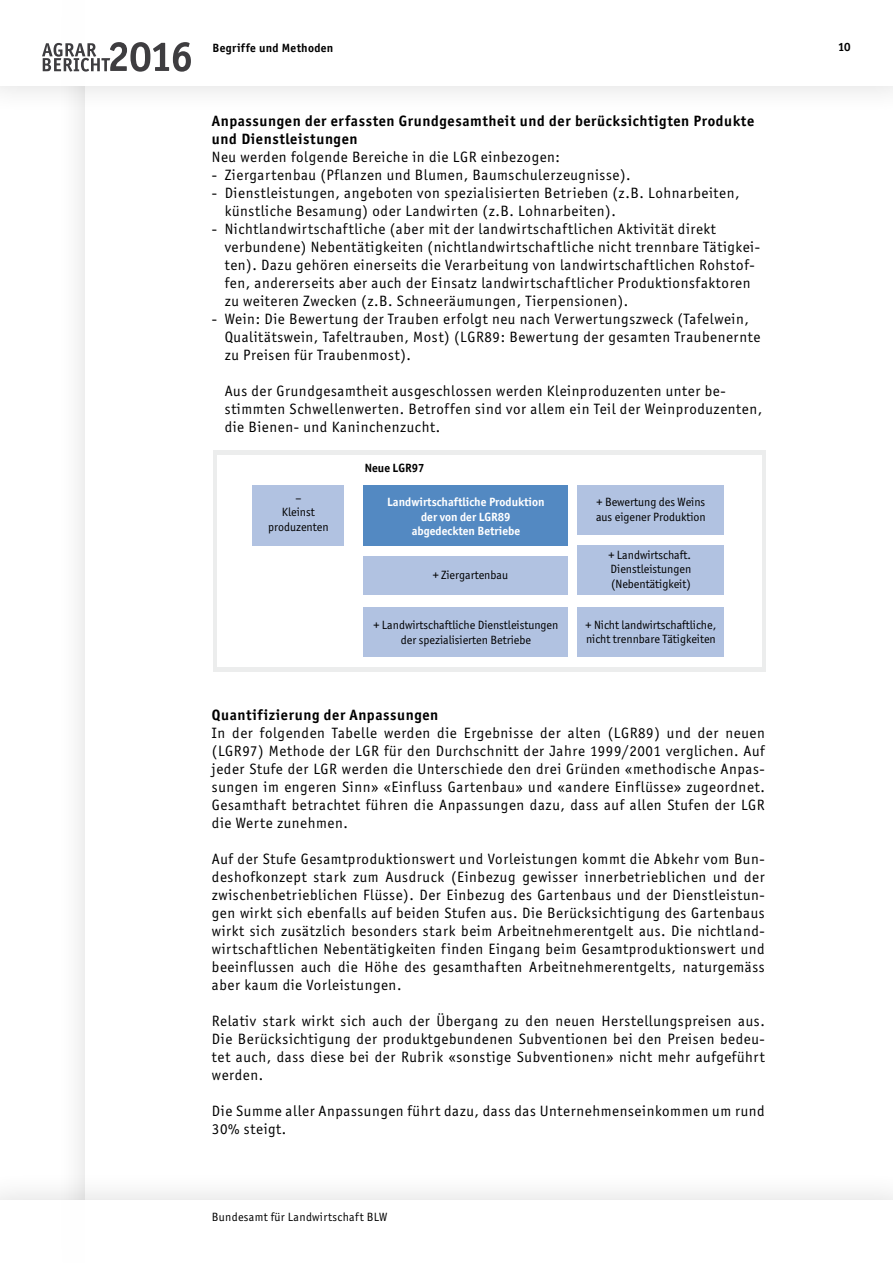
<style>
.page{position:relative;width:893px;height:1263px;background:#fff}
.page>*{position:absolute;margin:0;border:0;box-sizing:border-box;transform-origin:0 0}
.t1{font:15px/18px "Officina Sans ITC Std";letter-spacing:.04em;color:#000}
.t2{font:700 15px/18px "Officina Sans ITC Std";letter-spacing:.04em;color:#000}
.t3{font:12px/14.4px "Officina Sans ITC Std";color:#000}
.t4{font:700 12px/14.4px "Officina Sans ITC Std";color:#fff;text-align:center}
.t5{font:12px "Officina Sans ITC Std";letter-spacing:.025em;color:#000}
.t6{font:700 12px "Officina Sans ITC Std";letter-spacing:.025em;color:#000}
.t7{font:700 12px "Officina Sans ITC Std";color:#000}
</style>
<div class="page">
<div style="left:51px;top:0;width:842px;height:1263px;background:#fbfbfb"></div>
<div style="left:85px;top:0;width:808px;height:1263px;background:#fff"></div>
<div style="left:0;top:0;width:893px;height:119px;background:#fbfbfb"></div>
<div style="left:0;top:0;width:893px;height:86px;background:#fff"></div>
<div style="left:0;top:1166px;width:893px;height:97px;background:#fbfbfb"></div>
<div style="left:0;top:1200px;width:893px;height:63px;background:#fff"></div>
<svg style="left:42px;top:42px;width:149px;height:30px"></svg>
<div style="left:213px;top:450px;width:552px;height:222px;background:#eceded"></div>
<div style="left:217px;top:455px;width:544px;height:212px;background:#fff"></div>
<div style="left:364px;top:486px;width:204px;height:60px;background:#5389c2"></div>
<div style="left:364px;top:557px;width:204px;height:38px;background:#b1c2e1"></div>
<div style="left:364px;top:607px;width:204px;height:49px;background:#b1c2e1"></div>
<div style="left:253px;top:486px;width:91px;height:60px;background:#b1c2e1"></div>
<div style="left:578px;top:486px;width:146px;height:49px;background:#b1c2e1"></div>
<div style="left:578px;top:545px;width:146px;height:50px;background:#b1c2e1"></div>
<div style="left:578px;top:607px;width:146px;height:49px;background:#b1c2e1"></div>
<p class="t6" style="left:213px;top:40px;width:122px">Begriffe und Methoden</p>
<p class="t2" style="left:212px;top:112px;width:544px">Anpassungen der erfassten Grundgesamtheit und der berücksichtigten Produkte und Dienstleistungen</p>
<p class="t1" style="left:212px;top:148px;width:350px">Neu werden folgende Bereiche in die LGR einbezogen:</p>
<p class="t1" style="left:212px;top:166px;width:420px">- Ziergartenbau (Pflanzen und Blumen, Baumschulerzeugnisse).</p>
<p class="t1" style="left:225px;top:184px;width:516px;text-indent:-13px">- Dienstleistungen, angeboten von spezialisierten Betrieben (z.B. Lohnarbeiten, künstliche Besamung) oder Landwirten (z.B. Lohnarbeiten).</p>
<p class="t1" style="left:225px;top:220px;width:537px;text-indent:-13px">- Nichtlandwirtschaftliche (aber mit der landwirtschaftlichen Aktivität direkt verbundene) Nebentätigkeiten (nichtlandwirtschaftliche nicht trennbare Tätigkei&shy;ten). Dazu gehören einerseits die Verarbeitung von landwirtschaftlichen Rohstof&shy;fen, andererseits aber auch der Einsatz landwirtschaftlicher Produktionsfaktoren zu weiteren Zwecken (z.B. Schneeräumungen, Tierpensionen).</p>
<p class="t1" style="left:225px;top:310px;width:537px;text-indent:-13px">- Wein: Die Bewertung der Trauben erfolgt neu nach Verwertungszweck (Tafelwein,<br>Qualitätswein, Tafeltrauben, Most) (LGR89: Bewertung der gesamten Traubenernte zu Preisen für Traubenmost).</p>
<p class="t1" style="left:225px;top:382px;width:539px">Aus der Grundgesamtheit ausgeschlossen werden Kleinproduzenten unter be&shy;stimmten Schwellenwerten. Betroffen sind vor allem ein Teil der Weinproduzenten, die Bienen- und Kaninchenzucht.</p>
<p class="t3" style="left:268px;top:490px;width:62px;text-align:center">–<br>Kleinst produzenten</p>
<p class="t7" style="left:365px;top:461px;width:61px">Neue LGR97</p>
<p class="t4" style="left:387px;top:495px;width:159px">Landwirtschaftliche Produktion der von der LGR89<br>abgedeckten Betriebe</p>
<p class="t3" style="left:596px;top:495px;width:111px">+ Bewertung des Weins aus eigener Produktion</p>
<p class="t3" style="left:608px;top:547px;width:84px;text-align:justify">+ Landwirtschaft.<br>Dienstleistungen (Nebentätigkeit)</p>
<p class="t3" style="left:586px;top:617px;width:132px">+ Nicht landwirtschaftliche, nicht trennbare Tätigkeiten</p>
<p class="t3" style="left:433px;top:568px;width:77px">+ Ziergartenbau</p>
<p class="t3" style="left:373px;top:618px;width:186px;text-align:center">+ Landwirtschaftliche Dienstleistungen der spezialisierten Betriebe</p>
<p class="t2" style="left:212px;top:706px;width:228px">Quantifizierung der Anpassungen</p>
<p class="t1" style="left:212px;top:724px;width:554px;text-align:justify">In der folgenden Tabelle werden die Ergebnisse der alten (LGR89) und der neuen (LGR97) Methode der LGR für den Durchschnitt der Jahre 1999/2001 verglichen. Auf jeder Stufe der LGR werden die Unterschiede den drei Gründen «methodische Anpas&shy;sungen im engeren Sinn» «Einfluss Gartenbau» und «andere Einflüsse» zugeordnet.<br>Gesamthaft betrachtet führen die Anpassungen dazu, dass auf allen Stufen der LGR die Werte zunehmen.</p>
<p class="t1" style="left:212px;top:850px;width:554px;text-align:justify">Auf der Stufe Gesamtproduktionswert und Vorleistungen kommt die Abkehr vom Bun&shy;deshofkonzept stark zum Ausdruck (Einbezug gewisser innerbetrieblichen und der zwischenbetrieblichen Flüsse). Der Einbezug des Gartenbaus und der Dienstleistun&shy;gen wirkt sich ebenfalls auf beiden Stufen aus. Die Berücksichtigung des Gartenbaus wirkt sich zusätzlich besonders stark beim Arbeitnehmerentgelt aus. Die nichtland&shy;wirtschaftlichen Nebentätigkeiten finden Eingang beim Gesamtproduktionswert und beeinflussen auch die Höhe des gesamthaften Arbeitnehmerentgelts, naturgemäss aber kaum die Vorleistungen.</p>
<p class="t1" style="left:212px;top:1012px;width:554px;text-align:justify">Relativ stark wirkt sich auch der Übergang zu den neuen Herstellungspreisen aus.<br>Die Berücksichtigung der produktgebundenen Subventionen bei den Preisen bedeu&shy;tet auch, dass diese bei der Rubrik «sonstige Subventionen» nicht mehr aufgeführt werden.</p>
<p class="t1" style="left:212px;top:1102px;width:554px">Die Summe aller Anpassungen führt dazu, dass das Unternehmenseinkommen um rund<br>30% steigt.</p>
<p class="t5" style="left:212px;top:1210px;width:177px">Bundesamt für Landwirtschaft BLW</p>
<p class="t6" style="left:838px;top:40px;width:14px">10</p>
</div>
